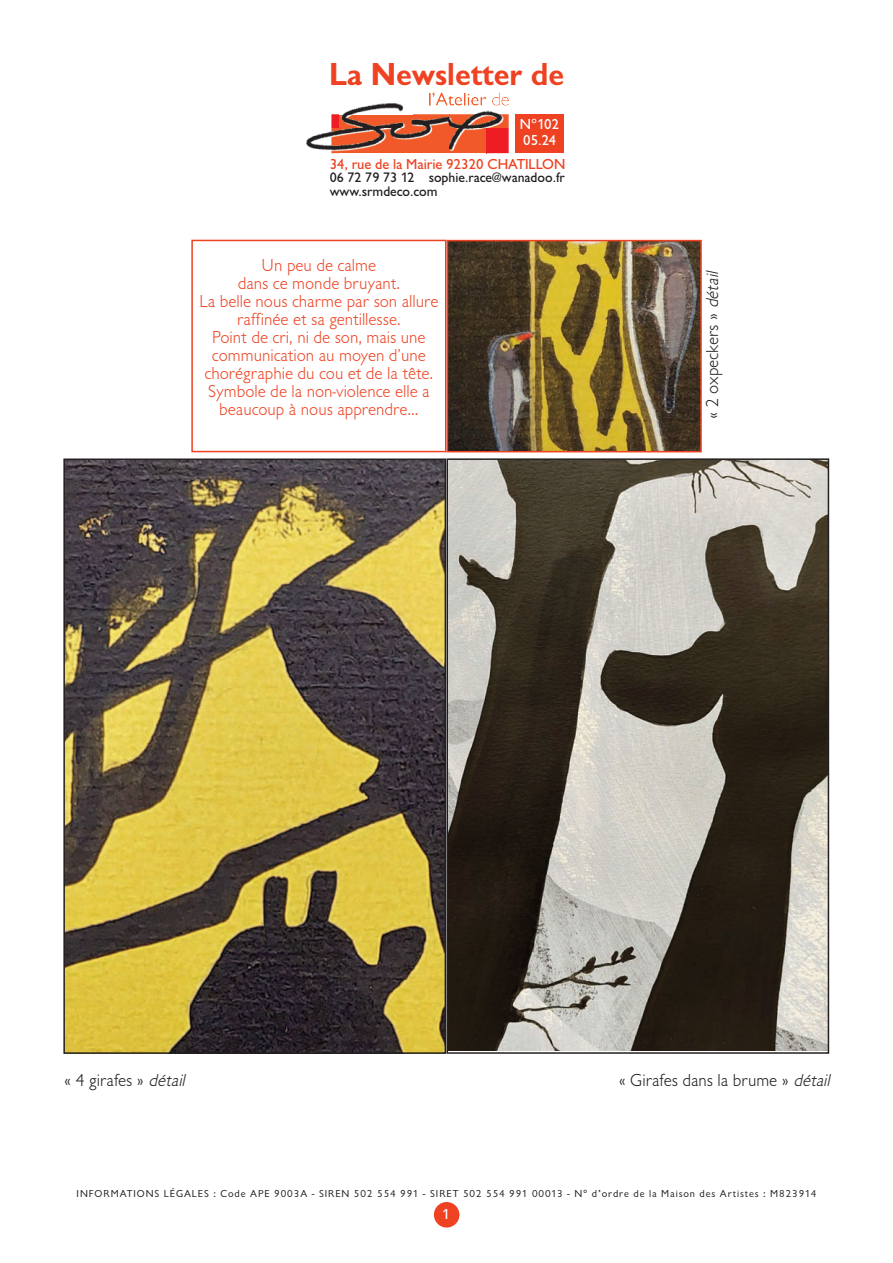
<style>
.page{position:relative;width:893px;height:1263px;background:#fff}
.page>*{position:absolute;margin:0;border:0;box-sizing:border-box;transform-origin:0 0}
.t1{font:700 33px "Giltus T";color:#ee4222}
.t2{font:300 18px/18px "Giltus T";color:#ee4222;text-align:center}
.t3{font:300 18px "Giltus T";color:#231f20}
.t4{font:500 15px "Giltus T";color:#ee4222}
.t5{font:500 15px/16.5px "Giltus T";letter-spacing:-.015em;color:#fff}
.t6{font:500 14.25px/13.5px "Giltus T";color:#231f20}
.t7{font:10.5px "Giltus T";letter-spacing:.09em;color:#231f20}
.s1{font-style:italic}
</style>
<div class="page">
<div style="left:434px;top:1202px;width:25px;height:25px;background:#ee4222;border-radius:50%"></div>
<img style="left:339px;top:114px;width:170px;height:39px">
<img style="left:306px;top:114px;width:33px;height:40px">
<img style="left:343px;top:103px;width:60px;height:11px">
<svg style="left:429px;top:92px;width:80px;height:14px"></svg>
<img style="left:487px;top:128px;width:22px;height:26px">
<div style="left:515px;top:114px;width:49px;height:39px;background:#ee4222"></div>
<img style="left:66px;top:461px;width:377px;height:590px">
<div style="left:63px;top:458px;width:383px;height:596px;border:2px solid #231f20"></div>
<div style="left:191px;top:240px;width:255px;height:212px;border:2px solid #ee4222"></div>
<img style="left:449px;top:461px;width:377px;height:589px">
<div style="left:446px;top:458px;width:383px;height:596px;border:2px solid #231f20"></div>
<img style="left:450px;top:243px;width:249px;height:206px">
<div style="left:447px;top:240px;width:255px;height:212px;border:2px solid #ee4222"></div>
<h1 class="t1" style="left:329px;top:54px;width:237px">La Newsletter de</h1>
<p class="t5" style="left:520px;top:115px;width:41px">N°102<br>05.24</p>
<p class="t4" style="left:330px;top:155px;width:237px">34, rue de la Mairie 92320 CHATILLON</p>
<p class="t6" style="left:330px;top:170px;width:237px">06 72 79 73 12 sophie.race@wanadoo.fr www.srmdeco.com</p>
<p class="t2" style="left:199px;top:256px;width:241px">Un peu de calme<br>dans ce monde bruyant.<br>La belle nous charme par son allure raffinée et sa gentillesse.<br>Point de cri, ni de son, mais une communication au moyen d’une chorégraphie du cou et de la tête.<br>Symbole de la non-violence elle a beaucoup à nous apprendre...</p>
<p class="t3" style="left:701px;top:419px;width:148px;rotate:-90deg">« 2 oxpeckers » <span class="s1">détail</span></p>
<p class="t3" style="left:64px;top:1069px;width:125px">« 4 girafes » <span class="s1">détail</span></p>
<p class="t3" style="left:619px;top:1069px;width:215px">« Girafes dans la brume » <span class="s1">détail</span></p>
<p class="t7" style="left:77px;top:1187px;width:741px">INFORMATIONS LÉGALES : Code APE 9003A - SIREN 502 554 991 - SIRET 502 554 991 00013 - N° d’ordre de la Maison des Artistes : M823914</p>
<p class="t5" style="left:442px;top:1206px;width:9px">1</p>
</div>
